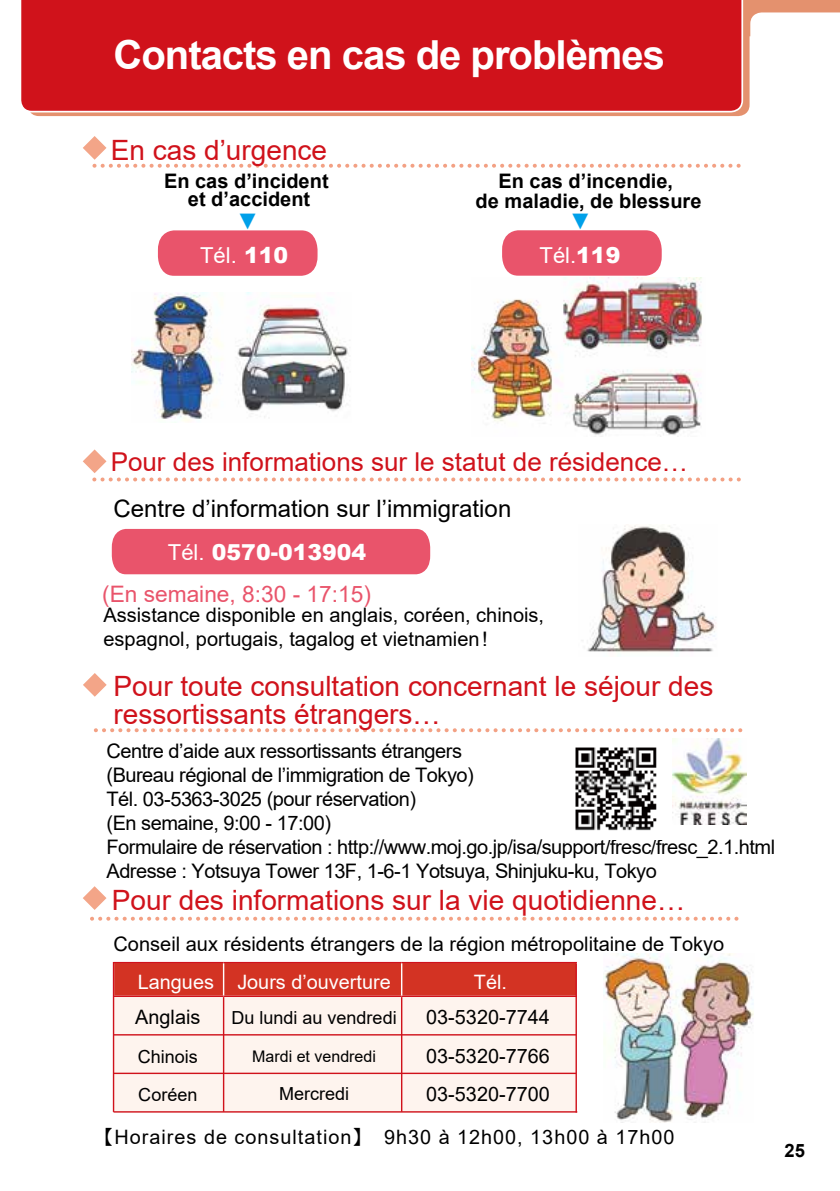
<style>
.page{position:relative;width:840px;height:1191px;background:#fff}
.page>*{position:absolute;margin:0;border:0;box-sizing:border-box;transform-origin:0 0}
.t1{font:700 40px "Arial";letter-spacing:-.025em;color:#fff}
.t2{font:28px/28px "Arial";color:#d0121b}
.t3{font:26px "Arial";color:#d0121b}
.t4{font:24px "Arial";color:#000}
.t5{font:22.6px "Arial";color:#e9546b}
.t6{font:900 22.6px "Arial";color:#00a0e9}
.t7{font:900 22px "Arial";color:#fff}
.t8{font:22px "Arial";color:#fff}
.t9{font:20px/24px "Arial";letter-spacing:-.025em;color:#000}
.t10{font:20px/24px "Arial";color:#000}
.t11{font:700 20px/18px "Arial";color:#000;text-align:center}
.t12{font:19.8px "Arial";letter-spacing:.05em;color:#000}
.t13{font:19.8px "Arial";color:#000}
.t14{font:19.8px "Arial";color:#fff}
.t15{font:700 18.4px "Arial";color:#000}
.t16{font:18px "Arial";color:#000}
.t17{font:16px "Arial";color:#000}
.s1{font-weight:900}
.s2{font-weight:400}
.s3{font-family:"MS P Gothic"}
</style>
<div class="page">
<img style="left:471px;top:277px;width:231px;height:158px">
<img style="left:582px;top:525px;width:134px;height:127px">
<img style="left:603px;top:953px;width:151px;height:169px">
<svg style="left:158px;top:230px;width:159px;height:46px;background:#e95b71"></svg>
<div style="left:112px;top:529px;width:318px;height:45px;background:#e9546b"></div>
<svg style="left:92px;top:916px;width:647px;height:4px"></svg>
<div style="left:114px;top:963px;width:461px;height:32px;background:#d33323"></div>
<div style="left:114px;top:997px;width:461px;height:114px;background:#fef4ee"></div>
<hr style="left:113px;top:962px;width:110px;height:1px;background:#d0121b">
<hr style="left:223px;top:962px;width:178px;height:1px;background:#d0121b">
<hr style="left:401px;top:962px;width:175px;height:1px;background:#d0121b">
<hr style="left:575px;top:963px;width:1px;height:149px;background:#d0121b">
<hr style="left:113px;top:995px;width:110px;height:2px;background:#d0121b">
<hr style="left:113px;top:1034px;width:462px;height:1px;background:#d0121b">
<hr style="left:113px;top:1072px;width:462px;height:2px;background:#d0121b">
<hr style="left:113px;top:1111px;width:464px;height:1px;background:#d0121b">
<hr style="left:223px;top:995px;width:178px;height:2px;background:#d0121b">
<hr style="left:401px;top:995px;width:175px;height:2px;background:#d0121b">
<hr style="left:223px;top:997px;width:1px;height:114px;background:#d0121b">
<hr style="left:401px;top:997px;width:1px;height:114px;background:#d0121b">
<hr style="left:223px;top:963px;width:1px;height:32px;background:#fff">
<hr style="left:401px;top:963px;width:1px;height:32px;background:#fff">
<svg style="left:83px;top:136px;width:658px;height:32px"></svg>
<svg style="left:83px;top:449px;width:658px;height:32px"></svg>
<svg style="left:83px;top:886px;width:23px;height:24px"></svg>
<svg style="left:30px;top:78px;width:719px;height:38px;background:#e79f80"></svg>
<div style="left:21px;top:0;width:721px;height:112px;background:#d0121b"></div>
<svg style="left:438px;top:0;width:402px;height:78px"></svg>
<svg style="left:502px;top:230px;width:159px;height:46px;background:#e95b71"></svg>
<hr style="left:113px;top:962px;width:1px;height:149px;background:#d0121b">
<img style="left:131px;top:292px;width:218px;height:130px">
<svg style="left:96px;top:728px;width:647px;height:4px"></svg>
<svg style="left:83px;top:673px;width:24px;height:24px"></svg>
<img style="left:672px;top:738px;width:74px;height:86px">
<img style="left:575px;top:747px;width:82px;height:84px">
<h1 class="t1" style="left:113px;top:27px;width:552px">Contacts en cas de problèmes</h1>
<h2 class="t2" style="left:111px;top:136px;width:218px">En cas d’urgence</h2>
<p class="t11" style="left:164px;top:172px;width:166px">En cas d’incident et d’accident</p>
<p class="t6" style="left:236px;top:204px;width:24px">▼</p>
<p class="t8" style="left:200px;top:240px;width:90px">Tél. <span class="s1">110</span></p>
<p class="t11" style="left:475px;top:171px;width:227px;line-height:20px">En cas d’incendie,<br>de maladie, de blessure</p>
<p class="t6" style="left:568px;top:204px;width:24px">▼</p>
<p class="t8" style="left:539px;top:240px;width:82px">Tél.<span class="s1">119</span></p>
<h3 class="t3" style="left:111px;top:444px;width:578px">Pour des informations sur le statut de résidence…</h3>
<p class="t4" style="left:113px;top:492px;width:399px">Centre d’information sur l’immigration</p>
<p class="t7" style="left:168px;top:536px;width:200px"><span class="s2">Tél.</span> 0570-013904</p>
<p class="t5" style="left:102px;top:578px;width:270px">(En semaine, 8:30 - 17:15)</p>
<p class="t10" style="left:103px;top:603px;width:442px">Assistance disponible en anglais, coréen, chinois, espagnol, portugais, tagalog et vietnamien !</p>
<h2 class="t2" style="left:113px;top:672px;width:601px">Pour toute consultation concernant le séjour des ressortissants étrangers…</h2>
<p class="t9" style="left:106px;top:739px;width:670px">Centre d’aide aux ressortissants étrangers<br>(Bureau régional de l’immigration de Tokyo)<br>Tél. 03-5363-3025 (pour réservation)<br>(En semaine, 9:00 - 17:00)<br>Formulaire de réservation : http://www.moj.go.jp/isa/support/fresc/fresc_2.1.html Adresse : Yotsuya Tower 13F, 1-6-1 Yotsuya, Shinjuku-ku, Tokyo</p>
<h2 class="t2" style="left:112px;top:886px;width:574px">Pour des informations sur la vie quotidienne…</h2>
<p class="t10" style="left:113px;top:932px;width:612px">Conseil aux résidents étrangers de la région métropolitaine de Tokyo</p>
<p class="t14" style="left:138px;top:968px;width:254px">Langues Jours d’ouverture</p>
<p class="t14" style="left:473px;top:968px;width:35px">Tél.</p>
<p class="t13" style="left:135px;top:1004px;width:67px">Anglais</p>
<p class="t16" style="left:231px;top:1005px;width:167px">Du lundi au vendredi</p>
<p class="t13" style="left:426px;top:1004px;width:125px">03-5320-7744</p>
<p class="t16" style="left:138px;top:1044px;width:62px">Chinois</p>
<p class="t17" style="left:252px;top:1045px;width:125px">Mardi et vendredi</p>
<p class="t13" style="left:426px;top:1042px;width:125px">03-5320-7766</p>
<p class="t16" style="left:138px;top:1082px;width:61px">Coréen</p>
<p class="t16" style="left:279px;top:1081px;width:72px">Mercredi</p>
<p class="t13" style="left:426px;top:1080px;width:125px">03-5320-7700</p>
<p class="t12" style="left:103px;top:1123px;width:572px"><span class="s3">【</span>Horaires de consultation<span class="s3">】　</span> 9h30 à 12h00, 13h00 à 17h00</p>
<p class="t15" style="left:784px;top:1137px;width:22px">25</p>
</div>
